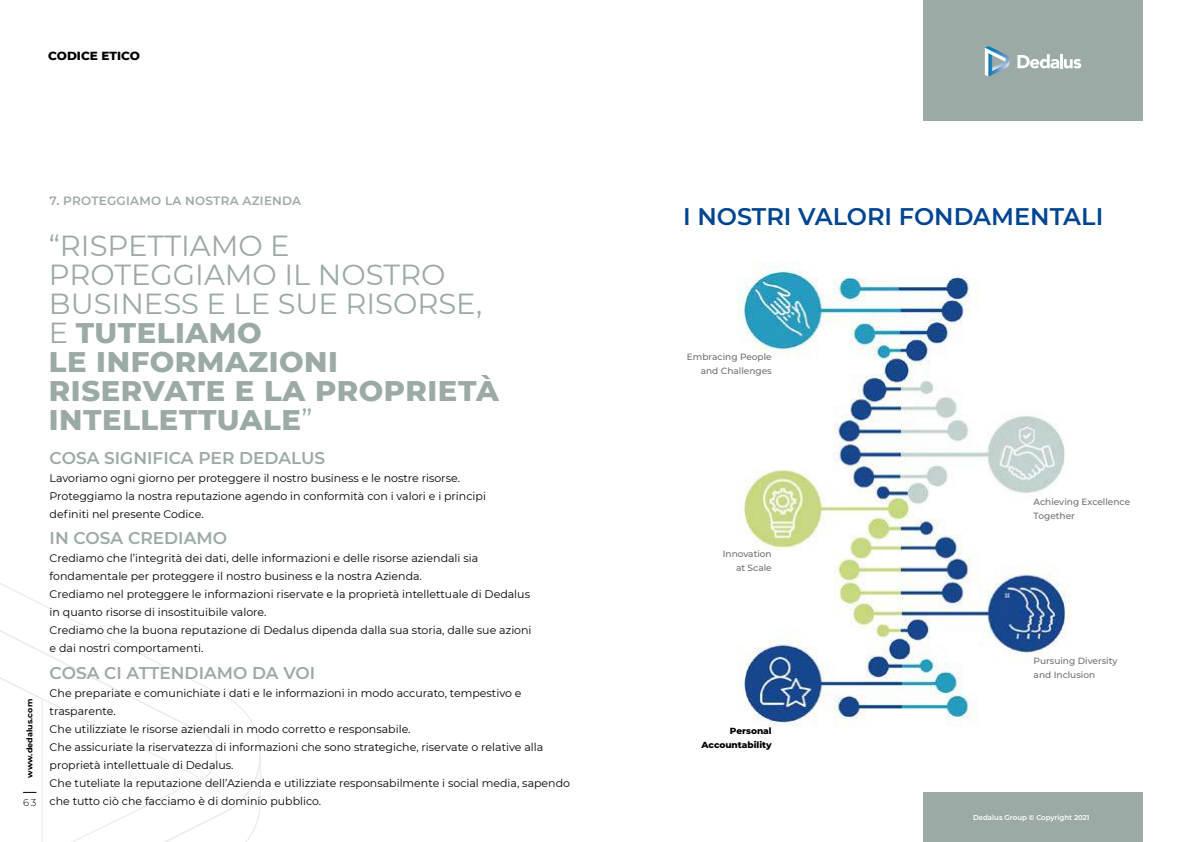
<style>
.page{position:relative;width:1191px;height:842px;background:#fff}
.page>*{position:absolute;margin:0;border:0;box-sizing:border-box;transform-origin:0 0}
.t1{font:800 29px/29px "Montserrat";letter-spacing:.02em;color:#9caaa6}
.t2{font:600 24px "Montserrat";color:#004590}
.t3{font:600 17px "Montserrat";color:#9caaa6}
.t4{font:600 12px "Montserrat";letter-spacing:.02em;color:#9caaa6}
.t5{font:800 12px "Montserrat";color:#000}
.t6{font:11px/18px "Montserrat";color:#000}
.t7{font:300 10px "Montserrat";color:#000}
.t8{font:500 9px/14px "Montserrat";color:#706f6f}
.t9{font:800 9px/14px "Montserrat";color:#000;text-align:right}
.t10{font:700 8px "Montserrat";letter-spacing:.01em;color:#000}
.t11{font:600 7px "Montserrat";color:#fff}
.s1{font-weight:400}
</style>
<div class="page">
<svg style="left:0;top:603px;width:180px;height:71px"></svg>
<svg style="left:0;top:674px;width:261px;height:168px"></svg>
<svg style="left:23px;top:792px;width:13px;height:1px"></svg>
<div style="left:923px;top:792px;width:219px;height:50px;background:#9caaa6"></div>
<div style="left:923px;top:0;width:219px;height:120px;background:#9caaa6"></div>
<img style="left:738px;top:263px;width:332px;height:464px">
<svg style="left:1017px;top:54px;width:64px;height:14px"></svg>
<svg style="left:984px;top:46px;width:26px;height:31px"></svg>
<p class="t5" style="left:48px;top:47px;width:93px">CODICE ETICO</p>
<p class="t10" style="left:24px;top:778px;width:80px;rotate:-90deg">www.dedalus.com</p>
<p class="t7" style="left:23px;top:795px;width:15px">63</p>
<p class="t4" style="left:50px;top:192px;width:253px">7. PROTEGGIAMO LA NOSTRA AZIENDA</p>
<h1 class="t1" style="left:49px;top:230px;width:451px"><span class="s1">“RISPETTIAMO E<br>PROTEGGIAMO IL NOSTRO<br>BUSINESS E LE SUE RISORSE,<br>E</span> TUTELIAMO<br>LE INFORMAZIONI<br>RISERVATE E LA PROPRIETÀ<br>INTELLETTUALE<span class="s1">”</span></h1>
<h3 class="t3" style="left:50px;top:446px;width:277px">COSA SIGNIFICA PER DEDALUS</h3>
<p class="t6" style="left:50px;top:468px;width:438px">Lavoriamo ogni giorno per proteggere il nostro business e le nostre risorse.<br>Proteggiamo la nostra reputazione agendo in conformità con i valori e i principi definiti nel presente Codice.</p>
<h3 class="t3" style="left:50px;top:526px;width:179px">IN COSA CREDIAMO</h3>
<p class="t6" style="left:50px;top:549px;width:483px">Crediamo che l’integrità dei dati, delle informazioni e delle risorse aziendali sia fondamentale per proteggere il nostro business e la nostra Azienda.<br>Crediamo nel proteggere le informazioni riservate e la proprietà intellettuale di Dedalus in quanto risorse di insostituibile valore.<br>Crediamo che la buona reputazione di Dedalus dipenda dalla sua storia, dalle sue azioni e dai nostri comportamenti.</p>
<h3 class="t3" style="left:50px;top:660px;width:267px">COSA CI ATTENDIAMO DA VOI</h3>
<p class="t6" style="left:50px;top:683px;width:522px">Che prepariate e comunichiate i dati e le informazioni in modo accurato, tempestivo e trasparente.<br>Che utilizziate le risorse aziendali in modo corretto e responsabile.<br>Che assicuriate la riservatezza di informazioni che sono strategiche, riservate o relative alla proprietà intellettuale di Dedalus.<br>Che tuteliate la reputazione dell’Azienda e utilizziate responsabilmente i social media, sapendo che tutto ciò che facciamo è di dominio pubblico.</p>
<h2 class="t2" style="left:683px;top:200px;width:422px">I NOSTRI VALORI FONDAMENTALI</h2>
<p class="t8" style="left:687px;top:349px;width:86px;text-align:right">Embracing People and Challenges</p>
<p class="t8" style="left:723px;top:547px;width:50px;text-align:right">Innovation at Scale</p>
<p class="t9" style="left:701px;top:723px;width:72px">Personal<br>Accountability</p>
<p class="t8" style="left:1033px;top:494px;width:98px">Achieving Excellence<br>Together</p>
<p class="t8" style="left:1033px;top:654px;width:85px">Pursuing Diversity and Inclusion</p>
<p class="t11" style="left:973px;top:813px;width:118px">Dedalus Group © Copyright 2021</p>
</div>
